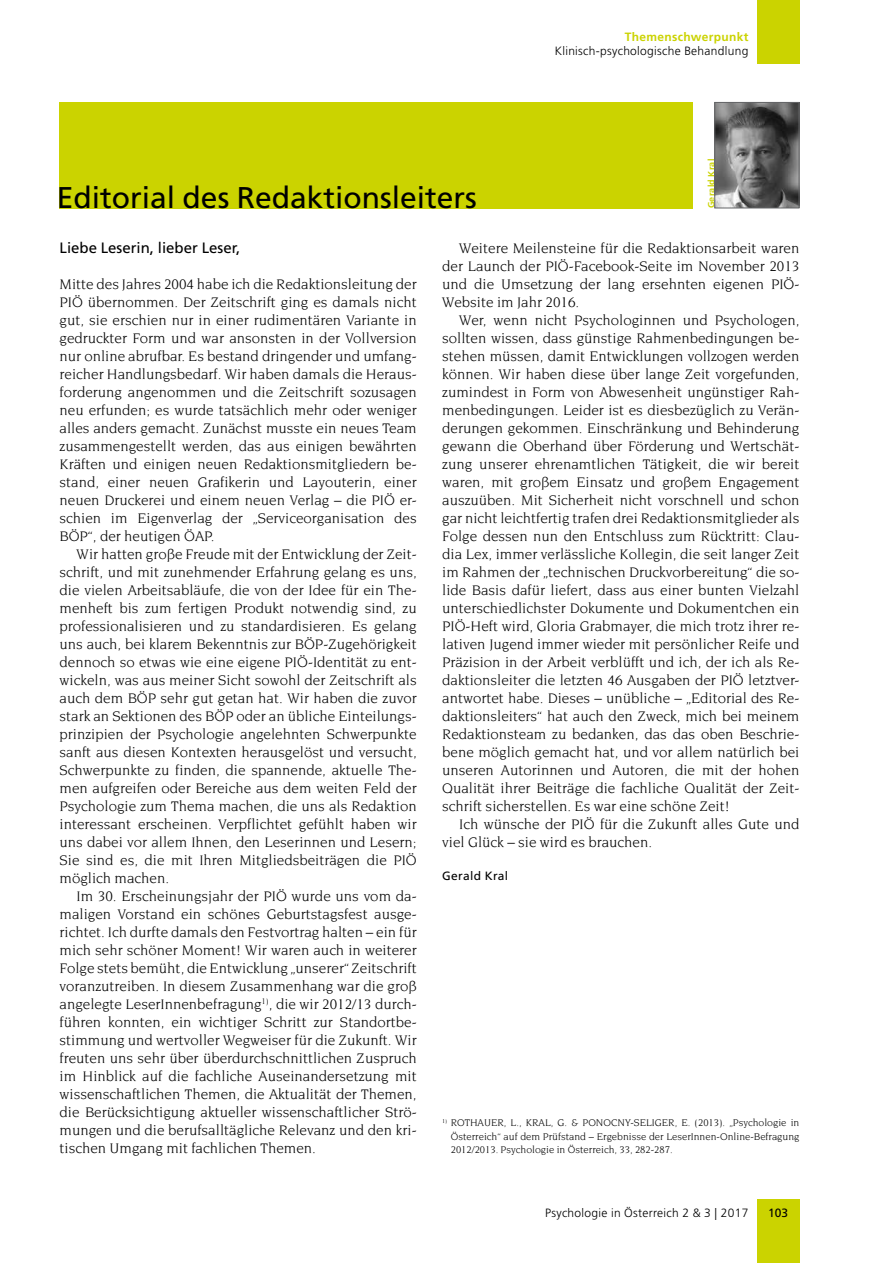
<style>
.page{position:relative;width:893px;height:1263px;background:#fff}
.page>*{position:absolute;margin:0;border:0;box-sizing:border-box;transform-origin:0 0}
.t1{font:30px "Frutiger";color:#000}
.t2{font:15px/18px "Novarese";color:#000;text-align:justify}
.t3{font:15px "Frutiger";color:#000}
.t4{font:300 12px "Frutiger";letter-spacing:.025em;color:#000}
.t5{font:700 12px "Frutiger";letter-spacing:.025em;color:#cbd300}
.t6{font:12px "Frutiger";letter-spacing:.025em;color:#000}
.t7{font:10.5px/13.5px "Novarese";color:#000;text-align:justify}
.t8{font:700 9px "Frutiger";letter-spacing:.025em;color:#cbd300}
</style>
<div class="page">
<div style="left:757px;top:1199px;width:42px;height:64px;background:#cbd300"></div>
<div style="left:757px;top:0;width:42px;height:64px;background:#cbd300"></div>
<img style="left:716px;top:104px;width:81px;height:102px">
<div style="left:714px;top:102px;width:85px;height:106px;border:1px solid #646567"></div>
<div style="left:60px;top:102px;width:633px;height:106px;background:#cbd300"></div>
<h1 class="t1" style="left:57px;top:180px;width:422px">Editorial des Redaktionsleiters</h1>
<p class="t5" style="left:625px;top:30px;width:125px">Themenschwerpunkt</p>
<p class="t4" style="left:555px;top:44px;width:195px">Klinisch-psychologische Behandlung</p>
<p class="t8" style="left:706px;top:208px;width:51px;rotate:-90deg">Gerald Kral</p>
<p class="t3" style="left:60px;top:239px;width:182px">Liebe Leserin, lieber Leser,</p>
<p class="t2" style="left:60px;top:275px;width:359px">Mitte des Jahres 2004 habe ich die Redaktionsleitung der PIÖ übernommen. Der Zeitschrift ging es damals nicht gut, sie erschien nur in einer rudimentären Variante in gedruckter Form und war ansonsten in der Vollversion nur online abrufbar. Es bestand dringender und umfang&shy;reicher Handlungsbedarf. Wir haben damals die Heraus&shy;forderung angenommen und die Zeitschrift sozusagen neu erfunden; es wurde tatsächlich mehr oder weniger alles anders gemacht. Zunächst musste ein neues Team zusammengestellt werden, das aus einigen bewährten Kräften und einigen neuen Redaktionsmitgliedern be&shy;stand, einer neuen Grafikerin und Layouterin, einer neuen Druckerei und einem neuen Verlag – die PIÖ er&shy;schien im Eigenverlag der „Serviceorganisation des BÖP“, der heutigen ÖAP.</p>
<p class="t2" style="left:60px;top:545px;width:359px;text-indent:17px">Wir hatten große Freude mit der Entwicklung der Zeit&shy;schrift, und mit zunehmender Erfahrung gelang es uns, die vielen Arbeitsabläufe, die von der Idee für ein The&shy;menheft bis zum fertigen Produkt notwendig sind, zu professionalisieren und zu standardisieren. Es gelang uns auch, bei klarem Bekenntnis zur BÖP-Zugehörigkeit dennoch so etwas wie eine eigene PIÖ-Identität zu ent&shy;wickeln, was aus meiner Sicht sowohl der Zeitschrift als auch dem BÖP sehr gut getan hat. Wir haben die zuvor stark an Sektionen des BÖP oder an übliche Einteilungs&shy;prinzipien der Psychologie angelehnten Schwerpunkte sanft aus diesen Kontexten herausgelöst und versucht, Schwerpunkte zu finden, die spannende, aktuelle The&shy;men aufgreifen oder Bereiche aus dem weiten Feld der Psychologie zum Thema machen, die uns als Redaktion interessant erscheinen. Verpflichtet gefühlt haben wir uns dabei vor allem Ihnen, den Leserinnen und Lesern; Sie sind es, die mit Ihren Mitgliedsbeiträgen die PIÖ möglich machen.</p>
<p class="t2" style="left:60px;top:887px;width:359px;text-indent:17px">Im 30. Erscheinungsjahr der PIÖ wurde uns vom da&shy;maligen Vorstand ein schönes Geburtstagsfest ausge&shy;richtet. Ich durfte damals den Festvortrag halten – ein für mich sehr schöner Moment! Wir waren auch in weiterer Folge stets bemüht, die Entwicklung „unserer“ Zeitschrift voranzutreiben. In diesem Zusammenhang war die groß angelegte LeserInnenbefragung<sup>1)</sup>, die wir 2012/13 durch&shy;führen konnten, ein wichtiger Schritt zur Standortbe&shy;stimmung und wertvoller Wegweiser für die Zukunft. Wir freuten uns sehr über überdurchschnittlichen Zuspruch im Hinblick auf die fachliche Auseinandersetzung mit wissenschaftlichen Themen, die Aktualität der Themen, die Berücksichtigung aktueller wissenschaftlicher Strö&shy;mungen und die berufsalltägliche Relevanz und den kri&shy;tischen Umgang mit fachlichen Themen.</p>
<p class="t2" style="left:442px;top:239px;width:359px;text-indent:17px">Weitere Meilensteine für die Redaktionsarbeit waren der Launch der PIÖ-Facebook-Seite im November 2013 und die Umsetzung der lang ersehnten eigenen PIÖ-Website im Jahr 2016.</p>
<p class="t2" style="left:442px;top:311px;width:359px;text-indent:17px">Wer, wenn nicht Psychologinnen und Psychologen, sollten wissen, dass günstige Rahmenbedingungen be&shy;stehen müssen, damit Entwicklungen vollzogen werden können. Wir haben diese über lange Zeit vorgefunden, zumindest in Form von Abwesenheit ungünstiger Rah&shy;menbedingungen. Leider ist es diesbezüglich zu Verän&shy;derungen gekommen. Einschränkung und Behinderung gewann die Oberhand über Förderung und Wertschät&shy;zung unserer ehrenamtlichen Tätigkeit, die wir bereit waren, mit großem Einsatz und großem Engagement auszuüben. Mit Sicherheit nicht vorschnell und schon gar nicht leichtfertig trafen drei Redaktionsmitglieder als Folge dessen nun den Entschluss zum Rücktritt: Clau&shy;dia Lex, immer verlässliche Kollegin, die seit langer Zeit im Rahmen der „technischen Druckvorbereitung“ die so&shy;lide Basis dafür liefert, dass aus einer bunten Vielzahl unterschiedlichster Dokumente und Dokumentchen ein PIÖ-Heft wird, Gloria Grabmayer, die mich trotz ihrer re&shy;lativen Jugend immer wieder mit persönlicher Reife und Präzision in der Arbeit verblüfft und ich, der ich als Re&shy;daktionsleiter die letzten 46 Ausgaben der PIÖ letztver&shy;antwortet habe. Dieses – unübliche – „Editorial des Re&shy;daktionsleiters“ hat auch den Zweck, mich bei meinem Redaktionsteam zu bedanken, das das oben Beschrie&shy;bene möglich gemacht hat, und vor allem natürlich bei unseren Autorinnen und Autoren, die mit der hohen Qualität ihrer Beiträge die fachliche Qualität der Zeit&shy;schrift sicherstellen. Es war eine schöne Zeit!</p>
<p class="t2" style="left:442px;top:815px;width:359px;text-indent:17px">Ich wünsche der PIÖ für die Zukunft alles Gute und viel Glück – sie wird es brauchen.</p>
<p class="t6" style="left:442px;top:869px;width:68px">Gerald Kral</p>
<p class="t7" style="left:451px;top:1116px;width:350px;text-indent:-9px"><sup>1)</sup> ROTHAUER, L., KRAL, G. &amp; PONOCNY-SELIGER, E. (2013). „Psychologie in Österreich“ auf dem Prüfstand – Ergebnisse der LeserInnen-Online-Befragung 2012/2013. Psychologie in Österreich, 33, 282-287.</p>
<p class="t4" style="left:545px;top:1206px;width:205px">Psychologie in Österreich 2 &amp; 3 | 2017</p>
<p class="t6" style="left:768px;top:1205px;width:22px">103</p>
</div>
